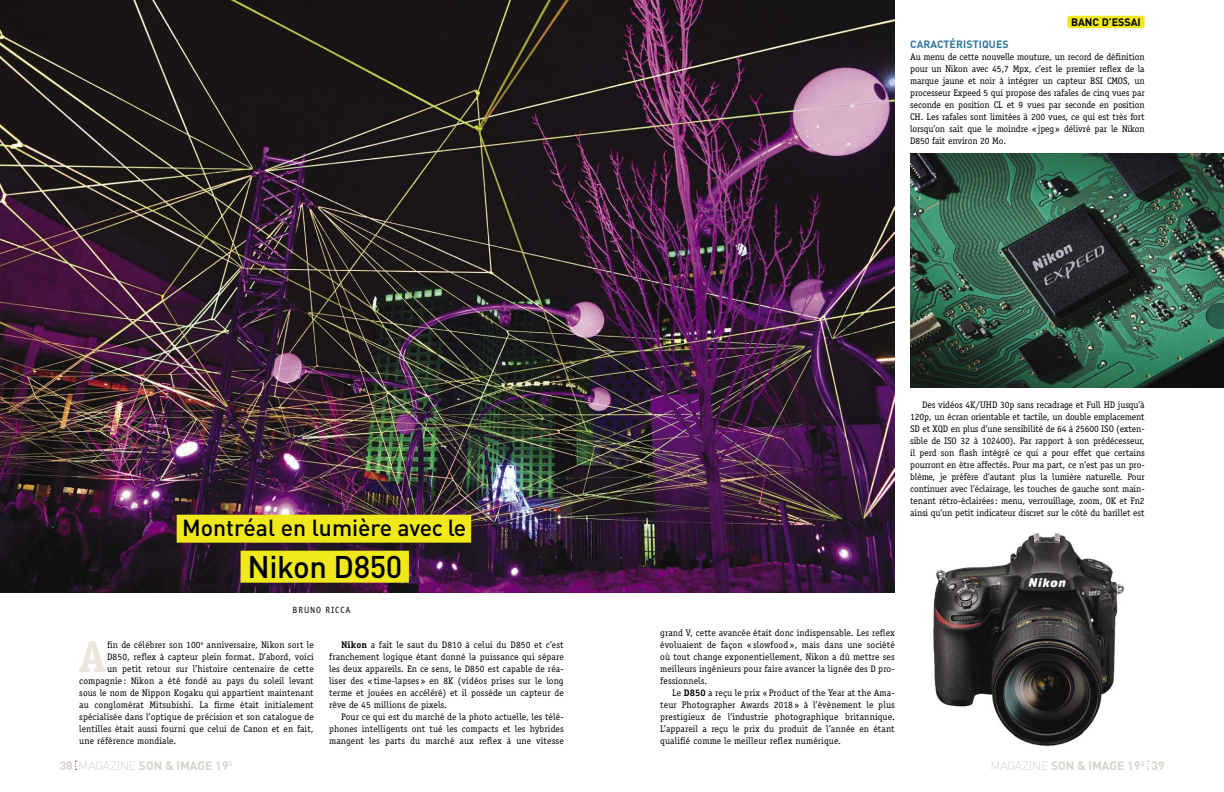
<style>
.page{position:relative;width:1224px;height:792px;background:#fff}
.page>*{position:absolute;margin:0;border:0;box-sizing:border-box;transform-origin:0 0}
.t1{font:700 44.5px "Officina Serif";color:#eae6dd}
.t2{font:500 31px "DIN";letter-spacing:-.015em;color:#000}
.t3{font:500 23px "DIN";color:#000}
.t4{font:700 12px "DIN";color:#d6d3ca}
.t5{font:700 10.7px "DIN";color:#000}
.t6{font:700 10.5px "DIN";letter-spacing:.01em;color:#30769c}
.t7{font:9.5px/12px "Officina Serif";letter-spacing:.01em;color:#000;text-align:justify}
.t8{font:9px "Officina Sans";letter-spacing:.1em;color:#000}
.s1{font-weight:300}
.s2{font-weight:700}
</style>
<div class="page">
<img style="left:910px;top:154px;width:314px;height:234px">
<img style="left:933px;top:533px;width:192px;height:213px">
<div style="left:1067px;top:16px;width:78px;height:12px;background:#f0e81a;border-radius:2px"></div>
<img style="left:0;top:0;width:895px;height:593px">
<div style="left:177px;top:515px;width:294px;height:28px;background:#f0e81a"></div>
<div style="left:241px;top:551px;width:168px;height:32px;background:#f0e81a"></div>
<p class="t5" style="left:1071px;top:15px;width:71px">BANC D’ESSAI</p>
<p class="t6" style="left:910px;top:37px;width:100px">CARACTÉRISTIQUES</p>
<p class="t7" style="left:910px;top:51px;width:236px">Au menu de cette nouvelle mouture, un record de définition pour un Nikon avec 45,7 Mpx, c’est le premier reflex de la marque jaune et noir à intégrer un capteur BSI CMOS, un processeur Expeed 5 qui propose des rafales de cinq vues par seconde en position CL et 9 vues par seconde en position CH. Les rafales sont limitées à 200 vues, ce qui est très fort lorsqu’on sait que le moindre «jpeg» délivré par le Nikon D850 fait environ 20 Mo.</p>
<h3 class="t3" style="left:182px;top:513px;width:286px">Montréal en lumière avec le</h3>
<h2 class="t2" style="left:248px;top:547px;width:156px">Nikon D850</h2>
<p class="t8" style="left:293px;top:605px;width:59px">BRUNO RICCA</p>
<h1 class="t1" style="left:79px;top:629px;width:30px">A</h1>
<p class="t7" style="left:107px;top:639px;width:208px">fin de célébrer son 100<sup>e</sup> anniversaire, Nikon sort le</p>
<p class="t7" style="left:107px;top:651px;width:208px">D850, reflex à capteur plein format. D’abord, voici</p>
<p class="t7" style="left:107px;top:663px;width:208px">un petit retour sur l’histoire centenaire de cette</p>
<p class="t7" style="left:79px;top:675px;width:236px">compagnie : Nikon a été fondé au pays du soleil levant</p>
<p class="t7" style="left:79px;top:687px;width:236px">sous le nom de Nippon Kogaku qui appartient maintenant</p>
<p class="t7" style="left:79px;top:699px;width:236px">au conglomérat Mitsubishi. La firme était initialement</p>
<p class="t7" style="left:79px;top:711px;width:236px">spécialisée dans l’optique de précision et son catalogue de</p>
<p class="t7" style="left:79px;top:723px;width:236px">lentilles était aussi fourni que celui de Canon et en fait,</p>
<p class="t7" style="left:79px;top:735px;width:98px">une référence mondiale.</p>
<p class="t4" style="left:78px;top:758px;width:155px"><span class="s1">MAGAZINE</span> SON &amp; IMAGE 19<sup>3</sup></p>
<p class="t4" style="left:60px;top:758px;width:15px">38</p>
<p class="t7" style="left:329px;top:639px;width:236px;text-indent:12px"><span class="s2">Nikon</span> a fait le saut du D810 à celui du D850 et c’est franchement logique étant donné la puissance qui sépare les deux appareils. En ce sens, le D850 est capable de réa&shy;liser des « time-lapses » en 8K (vidéos prises sur le long terme et jouées en accéléré) et il possède un capteur de rêve de 45 millions de pixels.</p>
<p class="t7" style="left:329px;top:711px;width:236px;text-indent:12px">Pour ce qui est du marché de la photo actuelle, les télé&shy;phones intelligents ont tué les compacts et les hybrides mangent les parts du marché aux reflex à une vitesse</p>
<p class="t7" style="left:910px;top:399px;width:236px;text-indent:12px">Des vidéos 4K/UHD 30p sans recadrage et Full HD jusqu’à 120p, un écran orientable et tactile, un double emplacement SD et XQD en plus d’une sensibilité de 64 à 25600 ISO (exten&shy;sible de ISO 32 à 102400). Par rapport à son prédécesseur, il perd son flash intégré ce qui a pour effet que certains pourront en être affectés. Pour ma part, ce n’est pas un pro&shy;blème, je préfère d’autant plus la lumière naturelle. Pour continuer avec l’éclairage, les touches de gauche sont main&shy;tenant rétro-éclairées: menu, verrouillage, zoom, OK et Fn2 ainsi qu’un petit indicateur discret sur le côté du barillet est</p>
<p class="t7" style="left:660px;top:627px;width:236px">grand V, cette avancée était donc indispensable. Les reflex évoluaient de façon « slowfood », mais dans une société où tout change exponentiellement, Nikon a dû mettre ses meilleurs ingénieurs pour faire avancer la lignée des D pro&shy;fessionnels.</p>
<p class="t7" style="left:660px;top:687px;width:236px;text-indent:12px">Le <span class="s2">D850</span> a reçu le prix « Product of the Year at the Ama&shy;teur Photographer Awards 2018 » à l’évènement le plus prestigieux de l’industrie photographique britannique.<br>L’appareil a reçu le prix du produit de l’année en étant qualifié comme le meilleur reflex numérique.</p>
<p class="t4" style="left:990px;top:758px;width:176px"><span class="s1">MAGAZINE</span> SON &amp; IMAGE 19<sup>3</sup> 39</p>
</div>
